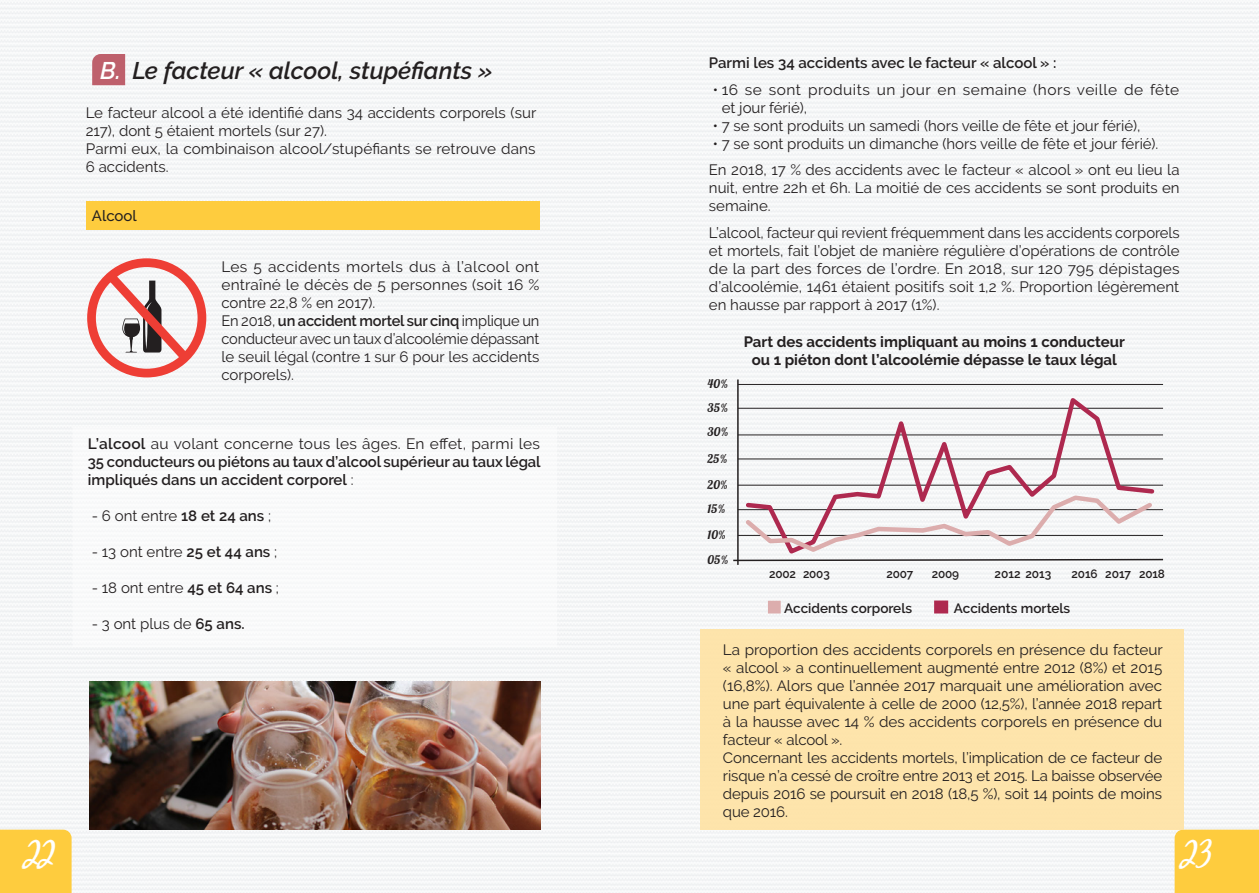
<style>
.page{position:relative;width:1259px;height:893px;background:#fff}
.page>*{position:absolute;margin:0;border:0;box-sizing:border-box;transform-origin:0 0}
.t1{font:35.85px "Sun Valley";color:#fff}
.t2{font:italic 600 24px "Raleway";color:#231f20}
.Style_de_paragraphe{font:15px/18px "Raleway";color:#231f20;text-align:justify}
.Style_de_paragraphe-2{font:600 15px/18px "Raleway";color:#231f20;text-align:justify}
.Style_de_paragraphe-3{font:700 15px/18px "Raleway";color:#231f20;text-align:center}
.Style_de_paragraphe-4{font:15px/18px "Raleway";letter-spacing:.03em;color:#231f20}
.Style_de_paragraphe-5{font:500 15px "Raleway";color:#231f20}
.t3{font:600 13.5px "Raleway";color:#231f20}
.Style_de_paragraphe-6{font:600 12px "Raleway";letter-spacing:-.01em;color:#231f20}
.t4{font:12px "Lobster 1.4";letter-spacing:.01em;color:#231f20}
.s1{color:#fff}
.s2{font-weight:600}
.s3{font-weight:400}
</style>
<div class="page">
<div style="left:0;top:0;width:609px;height:893px;background:#f5f6f7"></div>
<div style="left:609px;top:0;width:642px;height:893px;background:#f5f6f7"></div>
<div style="left:0;top:830px;width:72px;height:63px;background:#fecc3e"></div>
<div style="left:1174px;top:830px;width:85px;height:63px;background:#fecc3e"></div>
<svg style="left:83px;top:254px;width:128px;height:128px"></svg>
<div style="left:86px;top:201px;width:453px;height:28px;background:#fecc3e"></div>
<img style="left:89px;top:681px;width:451px;height:149px">
<svg style="left:92px;top:54px;width:33px;height:31px"></svg>
<div style="left:73px;top:427px;width:484px;height:220px;background:#fff"></div>
<div style="left:700px;top:629px;width:484px;height:201px;background:#fde4ab"></div>
<hr style="left:737px;top:379px;width:1px;height:186px;background:#231f20">
<hr style="left:738px;top:485px;width:425px;height:1px;background:#231f20">
<hr style="left:738px;top:435px;width:425px;height:1px;background:#231f20">
<hr style="left:738px;top:459px;width:425px;height:1px;background:#231f20">
<hr style="left:738px;top:408px;width:425px;height:1px;background:#231f20">
<hr style="left:738px;top:384px;width:425px;height:1px;background:#231f20">
<div style="left:768px;top:601px;width:12px;height:12px;background:#dcadad"></div>
<div style="left:934px;top:600px;width:14px;height:13px;background:#ae294f;border:3px solid #ae294f"></div>
<svg style="left:743px;top:393px;width:414px;height:100px"></svg>
<svg style="left:732px;top:493px;width:432px;height:69px"></svg>
<p class="t2" style="left:100px;top:57px;width:394px"><span class="s1">B.</span> Le facteur « alcool, stupéfiants »</p>
<p class="Style_de_paragraphe" style="left:86px;top:104px;width:452px">Le facteur alcool a été identifié dans 34 accidents corporels (sur<br>217), dont 5 étaient mortels (sur 27).</p>
<p class="Style_de_paragraphe" style="left:86px;top:140px;width:451px">Parmi eux, la combinaison alcool/stupéfiants se retrouve dans<br>6 accidents.</p>
<p class="Style_de_paragraphe-5" style="left:92px;top:207px;width:46px">Alcool</p>
<p class="Style_de_paragraphe" style="left:221px;top:258px;width:319px">Les 5 accidents mortels dus à l’alcool ont entraîné le décès de 5 personnes (soit 16 % contre 22,8 % en 2017).</p>
<p class="Style_de_paragraphe" style="left:221px;top:312px;width:319px">En 2018, <span class="s2">un accident mortel sur cinq</span> implique un conducteur avec un taux d’alcoolémie dépassant le seuil légal (contre 1 sur 6 pour les accidents corporels).</p>
<p class="Style_de_paragraphe-2" style="left:88px;top:435px;width:454px">L’alcool <span class="s3">au volant concerne tous les âges. En effet, parmi les </span>35 conducteurs ou piétons au taux d’alcool supérieur au taux légal impliqués dans un accident corporel <span class="s3">:</span></p>
<p class="Style_de_paragraphe" style="left:92px;top:507px;width:181px">- 6 ont entre <span class="s2">18 et 24 ans</span> ;</p>
<p class="Style_de_paragraphe" style="left:92px;top:543px;width:187px">- 13 ont entre <span class="s2">25 et 44 ans</span> ;</p>
<p class="Style_de_paragraphe" style="left:92px;top:579px;width:189px">- 18 ont entre <span class="s2">45 et 64 ans</span> ;</p>
<p class="Style_de_paragraphe" style="left:92px;top:615px;width:154px">- 3 ont plus de <span class="s2">65 ans.</span></p>
<p class="Style_de_paragraphe-2" style="left:709px;top:54px;width:349px">Parmi les 34 accidents avec le facteur « alcool » :</p>
<p class="Style_de_paragraphe-4" style="left:721px;top:80px;width:459px;text-indent:-9px">• 16 se sont produits un jour en semaine (hors veille de fête et jour férié),</p>
<p class="Style_de_paragraphe" style="left:713px;top:116px;width:429px">• 7 se sont produits un samedi (hors veille de fête et jour férié),</p>
<p class="Style_de_paragraphe" style="left:713px;top:134px;width:447px">• 7 se sont produits un dimanche (hors veille de fête et jour férié).</p>
<p class="Style_de_paragraphe" style="left:709px;top:161px;width:472px">En 2018, 17 % des accidents avec le facteur « alcool » ont eu lieu la nuit, entre 22h et 6h. La moitié de ces accidents se sont produits en semaine.</p>
<p class="Style_de_paragraphe" style="left:709px;top:223px;width:472px">L’alcool, facteur qui revient fréquemment dans les accidents corporels et mortels, fait l’objet de manière régulière d’opérations de contrôle de la part des forces de l’ordre. En 2018, sur 120 795 dépistages d’alcoolémie, 1461 étaient positifs soit 1,2 %. Proportion légèrement en hausse par rapport à 2017 (1%).</p>
<p class="t4" style="left:707px;top:376px;width:22px">40%</p>
<p class="t4" style="left:707px;top:400px;width:22px">35%</p>
<p class="t4" style="left:707px;top:424px;width:22px">30%</p>
<p class="t4" style="left:707px;top:451px;width:21px">25%</p>
<p class="t4" style="left:707px;top:477px;width:22px">20%</p>
<p class="t4" style="left:707px;top:501px;width:19px">15%</p>
<p class="t4" style="left:707px;top:527px;width:20px">10%</p>
<p class="t4" style="left:707px;top:552px;width:22px">05%</p>
<p class="Style_de_paragraphe-3" style="left:743px;top:333px;width:383px">Part des accidents impliquant au moins 1 conducteur ou 1 piéton dont l’alcoolémie dépasse le taux légal</p>
<p class="Style_de_paragraphe-6" style="left:769px;top:566px;width:29px">2002</p>
<p class="Style_de_paragraphe-6" style="left:803px;top:566px;width:28px">2003</p>
<p class="Style_de_paragraphe-6" style="left:886px;top:566px;width:28px">2007</p>
<p class="Style_de_paragraphe-6" style="left:931px;top:566px;width:29px">2009</p>
<p class="Style_de_paragraphe-6" style="left:994px;top:566px;width:58px">2012 2013</p>
<p class="Style_de_paragraphe-6" style="left:1071px;top:567px;width:27px">2016</p>
<p class="Style_de_paragraphe-6" style="left:1105px;top:567px;width:27px">2017</p>
<p class="Style_de_paragraphe-6" style="left:1139px;top:567px;width:27px">2018</p>
<p class="t3" style="left:784px;top:601px;width:129px">Accidents corporels</p>
<p class="t3" style="left:954px;top:601px;width:118px">Accidents mortels</p>
<p class="Style_de_paragraphe" style="left:723px;top:640px;width:441px">La proportion des accidents corporels en présence du facteur « alcool » a continuellement augmenté entre 2012 (8%) et 2015 (16,8%). Alors que l’année 2017 marquait une amélioration avec une part équivalente à celle de 2000 (12,5%), l’année 2018 repart à la hausse avec 14 % des accidents corporels en présence du facteur « alcool ».</p>
<p class="Style_de_paragraphe" style="left:723px;top:748px;width:441px">Concernant les accidents mortels, l’implication de ce facteur de risque n’a cessé de croître entre 2013 et 2015. La baisse observée depuis 2016 se poursuit en 2018 (18,5 %), soit 14 points de moins que 2016.</p>
<h1 class="t1" style="left:25px;top:822px;width:31px">22</h1>
<h1 class="t1" style="left:1181px;top:822px;width:32px">23</h1>
</div>
